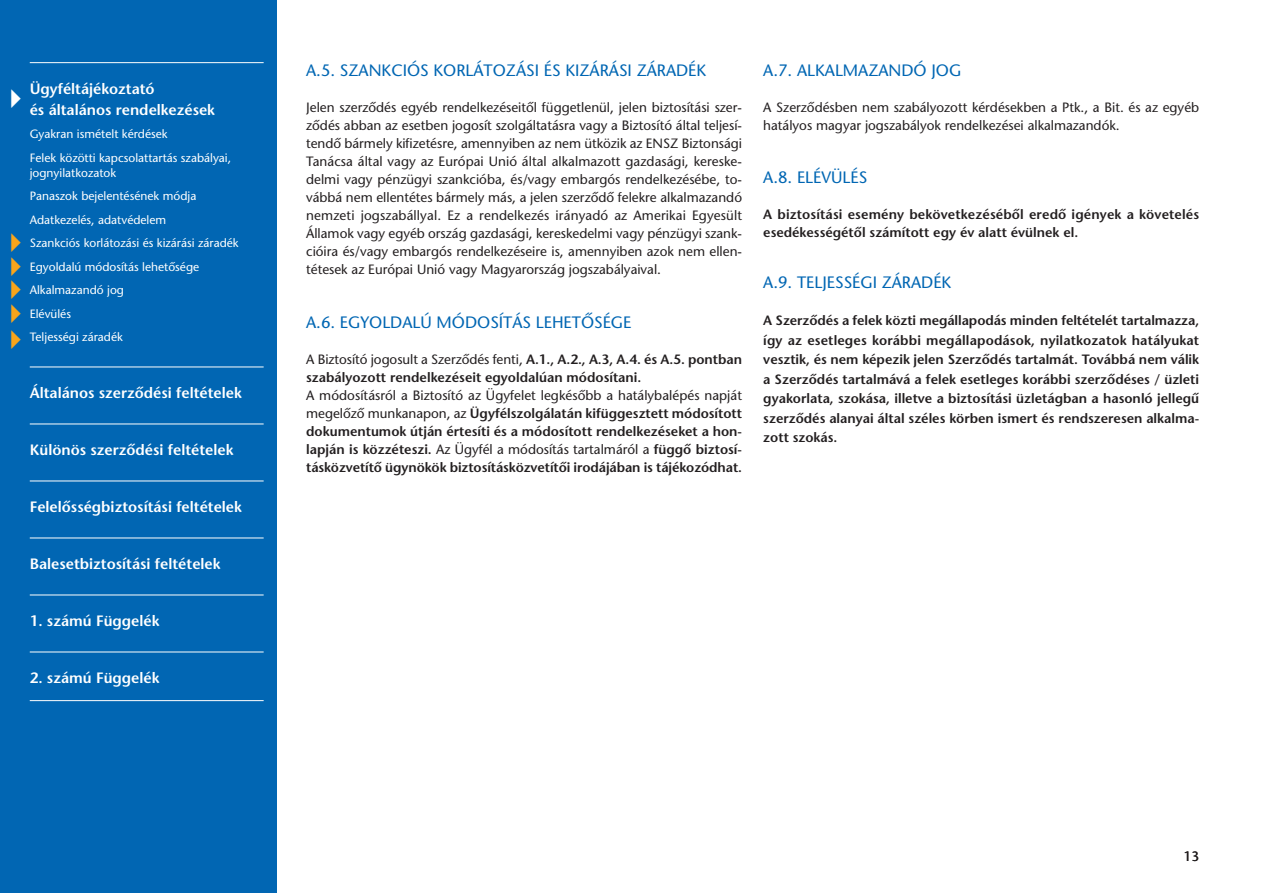
<style>
.page{position:relative;width:1263px;height:893px;background:#fff}
.page>*{position:absolute;margin:0;border:0;box-sizing:border-box;transform-origin:0 0}
.t1{font:16.5px "ITC Stone Sans M";color:#0166b3}
.t2{font:15px "ITC Stone Sans M Semi";color:#fff}
.t3{font:13.5px/18px "ITC Stone Sans M Semi";color:#231f20}
.t4{font:13.5px/18px "ITC Stone Sans M";color:#231f20;text-align:justify}
.t5{font:12px/15px "ITC Stone Sans M";color:#fff}
.s1{font-family:"ITC Stone Sans M"}
</style>
<div class="page">
<div style="left:0;top:0;width:276px;height:893px;background:#0166b3"></div>
<hr style="left:30px;top:62px;width:234px;height:1px;background:#fff">
<hr style="left:30px;top:367px;width:234px;height:1px;background:#fff">
<hr style="left:30px;top:424px;width:234px;height:1px;background:#fff">
<hr style="left:30px;top:481px;width:234px;height:1px;background:#fff">
<hr style="left:30px;top:538px;width:234px;height:1px;background:#fff">
<hr style="left:30px;top:595px;width:234px;height:1px;background:#fff">
<hr style="left:30px;top:652px;width:234px;height:1px;background:#fff">
<hr style="left:30px;top:700px;width:234px;height:1px;background:#fff">
<p class="t2" style="left:30px;top:83px;width:126px">Ügyféltájékoztató</p>
<p class="t2" style="left:30px;top:104px;width:187px">és általános rendelkezések</p>
<p class="t5" style="left:30px;top:128px;width:139px">Gyakran ismételt kérdések</p>
<p class="t5" style="left:30px;top:151px;width:203px">Felek közötti kapcsolattartás szabályai, jognyilatkozatok</p>
<p class="t5" style="left:30px;top:190px;width:168px">Panaszok bejelentésének módja</p>
<p class="t5" style="left:30px;top:213px;width:138px">Adatkezelés, adatvédelem</p>
<p class="t5" style="left:30px;top:237px;width:210px">Szankciós korlátozási és kizárási záradék</p>
<p class="t5" style="left:30px;top:260px;width:171px">Egyoldalú módosítás lehetôsége</p>
<p class="t5" style="left:30px;top:284px;width:96px">Alkalmazandó jog</p>
<p class="t5" style="left:30px;top:307px;width:43px">Elévülés</p>
<p class="t5" style="left:30px;top:331px;width:95px">Teljességi záradék</p>
<p class="t2" style="left:30px;top:387px;width:213px">Általános szerzôdési feltételek</p>
<p class="t2" style="left:30px;top:444px;width:205px">Különös szerzôdési feltételek</p>
<p class="t2" style="left:30px;top:501px;width:214px">Felelôsségbiztosítási feltételek</p>
<p class="t2" style="left:30px;top:558px;width:192px">Balesetbiztosítási feltételek</p>
<p class="t2" style="left:30px;top:615px;width:131px">1. számú Függelék</p>
<p class="t2" style="left:30px;top:672px;width:131px">2. számú Függelék</p>
<p class="t1" style="left:306px;top:64px;width:402px">A.5. SZANKCIÓS KORLÁTOZÁSI ÉS KIZÁRÁSI ZÁRADÉK</p>
<p class="t4" style="left:306px;top:100px;width:437px">Jelen szerződés egyéb rendelkezéseitől függetlenül, jelen biztosítási szer&shy;ződés abban az esetben jogosít szolgáltatásra vagy a Biztosító által teljesí&shy;tendő bármely kifizetésre, amennyiben az nem ütközik az ENSZ Biztonsági Tanácsa által vagy az Európai Unió által alkalmazott gazdasági, kereske&shy;delmi vagy pénzügyi szankcióba, és/vagy embargós rendelkezésébe, to&shy;vábbá nem ellentétes bármely más, a jelen szerződő felekre alkalmazandó nemzeti jogszabállyal. Ez a rendelkezés irányadó az Amerikai Egyesült Államok vagy egyéb ország gazdasági, kereskedelmi vagy pénzügyi szank&shy;cióira és/vagy embargós rendelkezéseire is, amennyiben azok nem ellen&shy;tétesek az Európai Unió vagy Magyarország jogszabályaival.</p>
<p class="t1" style="left:306px;top:316px;width:327px">A.6. EGYOLDALÚ MÓDOSÍTÁS LEHETŐSÉGE</p>
<p class="t3" style="left:306px;top:352px;width:437px"><span class="s1">A Biztosító jogosult a Szerződés fenti,</span> A.1., A.2., A.3, A.4. és A.5. pontban szabályozott rendelkezéseit egyoldalúan módosítani.</p>
<p class="t3" style="left:306px;top:388px;width:437px;text-align:justify"><span class="s1">A módosításról a Biztosító az Ügyfelet legkésőbb a hatálybalépés napját megelőző munkanapon, az</span> Ügyfélszolgálatán kifüggesztett módosított dokumentumok útján értesíti és a módosított rendelkezéseket a hon&shy;lapján is közzéteszi. <span class="s1">Az Ügyfél a módosítás tartalmáról a</span> függő biztosí&shy;tásközvetítő ügynökök biztosításközvetítői irodájában is tájékozódhat.</p>
<p class="t1" style="left:763px;top:64px;width:199px">A.7. ALKALMAZANDÓ JOG</p>
<p class="t4" style="left:763px;top:100px;width:437px">A Szerződésben nem szabályozott kérdésekben a Ptk., a Bit. és az egyéb hatályos magyar jogszabályok rendelkezései alkalmazandók.</p>
<p class="t1" style="left:763px;top:171px;width:105px">A.8. ELÉVÜLÉS</p>
<p class="t3" style="left:763px;top:206px;width:437px">A biztosítási esemény bekövetkezéséből eredő igények a követelés esedékességétől számított egy év alatt évülnek el.</p>
<p class="t1" style="left:763px;top:276px;width:190px">A.9. TELJESSÉGI ZÁRADÉK</p>
<p class="t3" style="left:763px;top:312px;width:437px;line-height:19.5px;text-align:justify">A Szerződés a felek közti megállapodás minden feltételét tartalmazza, így az esetleges korábbi megállapodások, nyilatkozatok hatályukat vesztik, és nem képezik jelen Szerződés tartalmát. Továbbá nem válik a Szerződés tartalmává a felek esetleges korábbi szerződéses / üzleti gyakorlata, szokása, illetve a biztosítási üzletágban a hasonló jellegű szerződés alanyai által széles körben ismert és rendszeresen alkalma&shy;zott szokás.</p>
<p class="t4" style="left:1184px;top:848px;width:17px">13</p>
</div>
